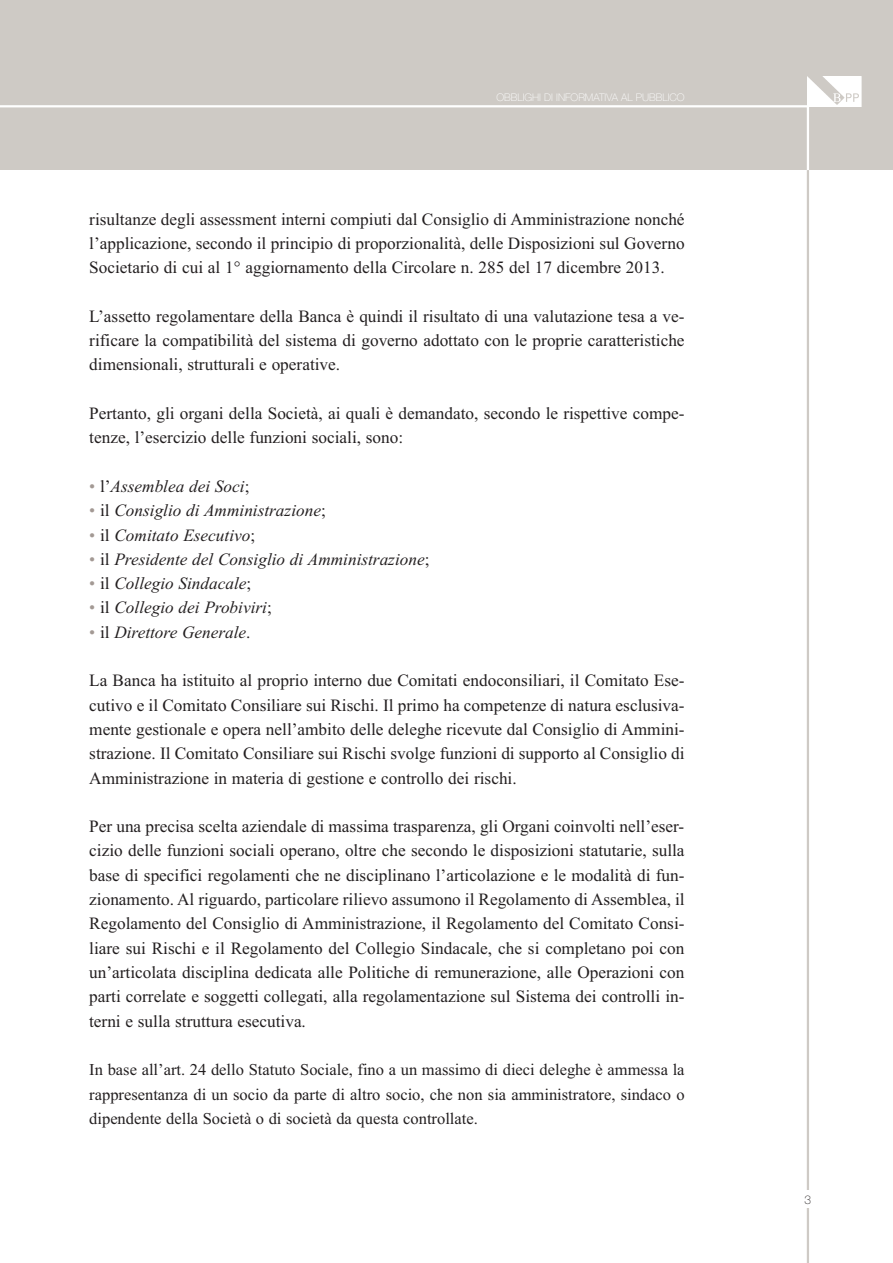
<style>
.page{position:relative;width:893px;height:1263px;background:#fff}
.page>*{position:absolute;margin:0;border:0;box-sizing:border-box;transform-origin:0 0}
.t1{font:17.25px/24.3px "Times New Roman";color:#231f20;text-align:justify}
.t2{font:italic 17.25px "Times New Roman";color:#231f20}
.t3{font:16.5px/24.3px "Times New Roman";color:#231f20;text-align:justify}
.t4{font:100 12px "Helvetica Neue";color:#231f20}
.t5{font:100 10.5px "Helvetica Neue";color:#fff}
.s1{font-style:normal;color:#a39994}
.s2{font-style:normal}
</style>
<div class="page">
<div style="left:0;top:0;width:893px;height:170px;background:#cecac5"></div>
<hr style="left:807px;top:106px;width:2px;height:64px;background:#fff">
<hr style="left:0;top:105px;width:808px;height:2px;background:#fff">
<hr style="left:807px;top:170px;width:2px;height:1093px;background:#cecac5">
<img style="left:808px;top:77px;width:53px;height:29px">
<div style="left:787px;top:1191px;width:42px;height:17px;background:#fff"></div>
<p class="t5" style="left:496px;top:94px;width:190px">OBBLIGHI DI INFORMATIVA AL PUBBLICO</p>
<p class="t1" style="left:89px;top:206px;width:597px">risultanze degli assessment interni compiuti dal Consiglio di Amministrazione nonché l’applicazione, secondo il principio di proporzionalità, delle Disposizioni sul Governo Societario di cui al 1° aggiornamento della Circolare n. 285 del 17 dicembre 2013.</p>
<p class="t1" style="left:89px;top:304px;width:597px">L’assetto regolamentare della Banca è quindi il risultato di una valutazione tesa a ve&shy;rificare la compatibilità del sistema di governo adottato con le proprie caratteristiche dimensionali, strutturali e operative.</p>
<p class="t1" style="left:89px;top:401px;width:597px">Pertanto, gli organi della Società, ai quali è demandato, secondo le rispettive compe&shy;tenze, l’esercizio delle funzioni sociali, sono:</p>
<p class="t2" style="left:89px;top:476px;width:162px"><span class="s1">•</span> <span class="s2">l’</span>Assemblea dei Soci<span class="s2">;</span></p>
<p class="t2" style="left:89px;top:500px;width:238px"><span class="s1">•</span> <span class="s2">il</span> Consiglio di Amministrazione<span class="s2">;</span></p>
<p class="t2" style="left:89px;top:524px;width:167px"><span class="s1">•</span> <span class="s2">il</span> Comitato Esecutivo<span class="s2">;</span></p>
<p class="t2" style="left:89px;top:549px;width:342px"><span class="s1">•</span> <span class="s2">il</span> Presidente del Consiglio di Amministrazione<span class="s2">;</span></p>
<p class="t2" style="left:89px;top:573px;width:164px"><span class="s1">•</span> <span class="s2">il</span> Collegio Sindacale<span class="s2">;</span></p>
<p class="t2" style="left:89px;top:597px;width:184px"><span class="s1">•</span> <span class="s2">il</span> Collegio dei Probiviri<span class="s2">;</span></p>
<p class="t2" style="left:89px;top:622px;width:163px"><span class="s1">•</span> <span class="s2">il</span> Direttore Generale<span class="s2">.</span></p>
<p class="t1" style="left:89px;top:668px;width:597px">La Banca ha istituito al proprio interno due Comitati endoconsiliari, il Comitato Ese&shy;cutivo e il Comitato Consiliare sui Rischi. Il primo ha competenze di natura esclusiva&shy;mente gestionale e opera nell’ambito delle deleghe ricevute dal Consiglio di Ammini&shy;strazione. Il Comitato Consiliare sui Rischi svolge funzioni di supporto al Consiglio di Amministrazione in materia di gestione e controllo dei rischi.</p>
<p class="t1" style="left:89px;top:814px;width:597px">Per una precisa scelta aziendale di massima trasparenza, gli Organi coinvolti nell’eser&shy;cizio delle funzioni sociali operano, oltre che secondo le disposizioni statutarie, sulla base di specifici regolamenti che ne disciplinano l’articolazione e le modalità di fun&shy;zionamento. Al riguardo, particolare rilievo assumono il Regolamento di Assemblea, il Regolamento del Consiglio di Amministrazione, il Regolamento del Comitato Consi&shy;liare sui Rischi e il Regolamento del Collegio Sindacale, che si completano poi con un’articolata disciplina dedicata alle Politiche di remunerazione, alle Operazioni con parti correlate e soggetti collegati, alla regolamentazione sul Sistema dei controlli in&shy;terni e sulla struttura esecutiva.</p>
<p class="t3" style="left:89px;top:1057px;width:597px">In base all’art. 24 dello Statuto Sociale, fino a un massimo di dieci deleghe è ammessa la rappresentanza di un socio da parte di altro socio, che non sia amministratore, sindaco o dipendente della Società o di società da questa controllate.</p>
<p class="t4" style="left:805px;top:1195px;width:8px">3</p>
</div>
